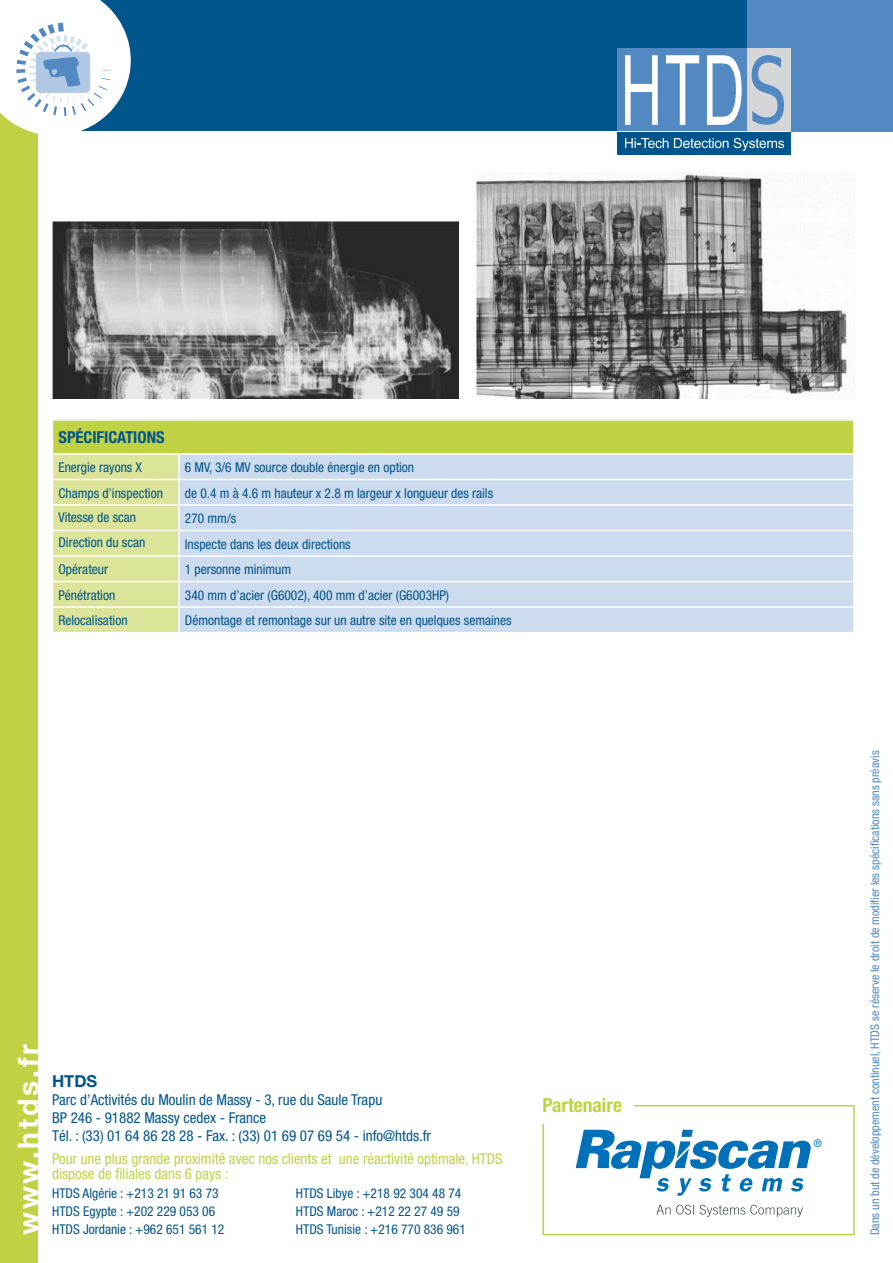
<style>
.page{position:relative;width:893px;height:1263px;background:#fff}
.page>*{position:absolute;margin:0;border:0;box-sizing:border-box;transform-origin:0 0}
.t1{font:700 28.35px "Helvetica Neue";letter-spacing:.1em;color:#fff}
.t2{font:700 condensed 19.5px "Helvetica Neue";color:#c1d144}
.t3{font:700 condensed 16.5px "Helvetica Neue";color:#00558c}
.t4{font:700 16.5px "Helvetica Neue";color:#00558c}
.t5{font:condensed 15px/18px "Helvetica Neue";color:#00558c}
.t6{font:condensed 15px/15px "Helvetica Neue";color:#c1d144}
.t7{font:condensed 13.5px/18px "Helvetica Neue";color:#00558c}
.t8{font:condensed 12px "Helvetica Neue";color:#5389c2}
</style>
<div class="page">
<div style="left:0;top:0;width:747px;height:131px;background:#00558c"></div>
<div style="left:0;top:0;width:38px;height:1263px;background:#c1d144"></div>
<div style="left:747px;top:0;width:146px;height:131px;background:#5389c2"></div>
<svg style="left:0;top:0;width:131px;height:134px;background:#d3e1ea"></svg>
<div style="left:617px;top:49px;width:130px;height:82px;background:#5389c2"></div>
<div style="left:747px;top:49px;width:43px;height:82px;background:#d5d6d7"></div>
<div style="left:617px;top:132px;width:173px;height:22px;background:#00558c"></div>
<svg style="left:625px;top:138px;width:43px;height:10px"></svg>
<svg style="left:674px;top:138px;width:110px;height:13px"></svg>
<svg style="left:625px;top:55px;width:33px;height:70px"></svg>
<svg style="left:666px;top:55px;width:33px;height:70px"></svg>
<svg style="left:707px;top:55px;width:35px;height:70px"></svg>
<svg style="left:752px;top:55px;width:32px;height:70px"></svg>
<svg style="left:542px;top:1104px;width:313px;height:132px"></svg>
<div style="left:52px;top:420px;width:802px;height:34px;background:#c1d144"></div>
<div style="left:180px;top:455px;width:673px;height:177px;background:#ccdbed"></div>
<hr style="left:52px;top:419px;width:127px;height:2px;background:#fff">
<hr style="left:52px;top:421px;width:1px;height:32px;background:#fff">
<hr style="left:179px;top:419px;width:675px;height:2px;background:#fff">
<hr style="left:853px;top:421px;width:1px;height:32px;background:#fff">
<hr style="left:52px;top:453px;width:127px;height:2px;background:#fff">
<hr style="left:179px;top:453px;width:675px;height:2px;background:#fff">
<hr style="left:179px;top:479px;width:675px;height:1px;background:#fff">
<hr style="left:179px;top:504px;width:675px;height:2px;background:#fff">
<hr style="left:179px;top:530px;width:675px;height:1px;background:#fff">
<hr style="left:179px;top:555px;width:675px;height:2px;background:#fff">
<hr style="left:179px;top:581px;width:675px;height:1px;background:#fff">
<svg style="left:52px;top:454px;width:127px;height:178px;background:#dde5a0"></svg>
<hr style="left:179px;top:606px;width:675px;height:2px;background:#fff">
<hr style="left:178px;top:608px;width:2px;height:24px;background:#fff">
<img style="left:52px;top:221px;width:407px;height:177px">
<img style="left:476px;top:173px;width:379px;height:225px">
<p class="t3" style="left:58px;top:427px;width:108px">SPÉCIFICATIONS</p>
<p class="t7" style="left:58px;top:458px;width:85px">Energie rayons X</p>
<p class="t7" style="left:185px;top:458px;width:231px">6 MV, 3/6 MV source double énergie en option</p>
<p class="t7" style="left:58px;top:484px;width:106px">Champs d’inspection</p>
<p class="t7" style="left:185px;top:484px;width:310px">de 0.4 m à 4.6 m hauteur x 2.8 m largeur x longueur des rails</p>
<p class="t7" style="left:58px;top:508px;width:79px">Vitesse de scan</p>
<p class="t7" style="left:185px;top:509px;width:53px">270 mm/s</p>
<p class="t7" style="left:58px;top:533px;width:88px">Direction du scan</p>
<p class="t7" style="left:185px;top:535px;width:167px">Inspecte dans les deux directions</p>
<p class="t7" style="left:58px;top:560px;width:51px">Opérateur</p>
<p class="t7" style="left:185px;top:560px;width:108px">1 personne minimum</p>
<p class="t7" style="left:58px;top:586px;width:58px">Pénétration</p>
<p class="t7" style="left:185px;top:586px;width:266px">340 mm d’acier (G6002), 400 mm d’acier (G6003HP)</p>
<p class="t7" style="left:58px;top:611px;width:71px">Relocalisation</p>
<p class="t7" style="left:185px;top:611px;width:328px">Démontage et remontage sur un autre site en quelques semaines</p>
<h1 class="t1" style="left:10px;top:1235px;width:193px;rotate:-90deg">www.htds.fr</h1>
<p class="t4" style="left:52px;top:1071px;width:47px">HTDS</p>
<p class="t5" style="left:52px;top:1090px;width:380px">Parc d’Activités du Moulin de Massy - 3, rue du Saule Trapu<br>BP 246 - 91882 Massy cedex - France<br>Tél. : (33) 01 64 86 28 28 - Fax. : (33) 01 69 07 69 54 - info@htds.fr</p>
<h2 class="t2" style="left:542px;top:1093px;width:81px">Partenaire</h2>
<p class="t6" style="left:52px;top:1151px;width:452px">Pour une plus grande proximité avec nos clients et une réactivité optimale, HTDS dispose de filiales dans 6 pays :</p>
<p class="t7" style="left:52px;top:1184px;width:174px">HTDS Algérie : +213 21 91 63 73<br>HTDS Egypte : +202 229 053 06<br>HTDS Jordanie : +962 651 561 12</p>
<p class="t7" style="left:296px;top:1184px;width:172px">HTDS Libye : +218 92 304 48 74<br>HTDS Maroc : +212 22 27 49 59<br>HTDS Tunisie : +216 770 836 961</p>
<p class="t8" style="left:868px;top:1235px;width:486px;rotate:-90deg">Dans un but de développement continuel, HTDS se réserve le droit de modifier les spécifications sans préavis</p>
</div>
